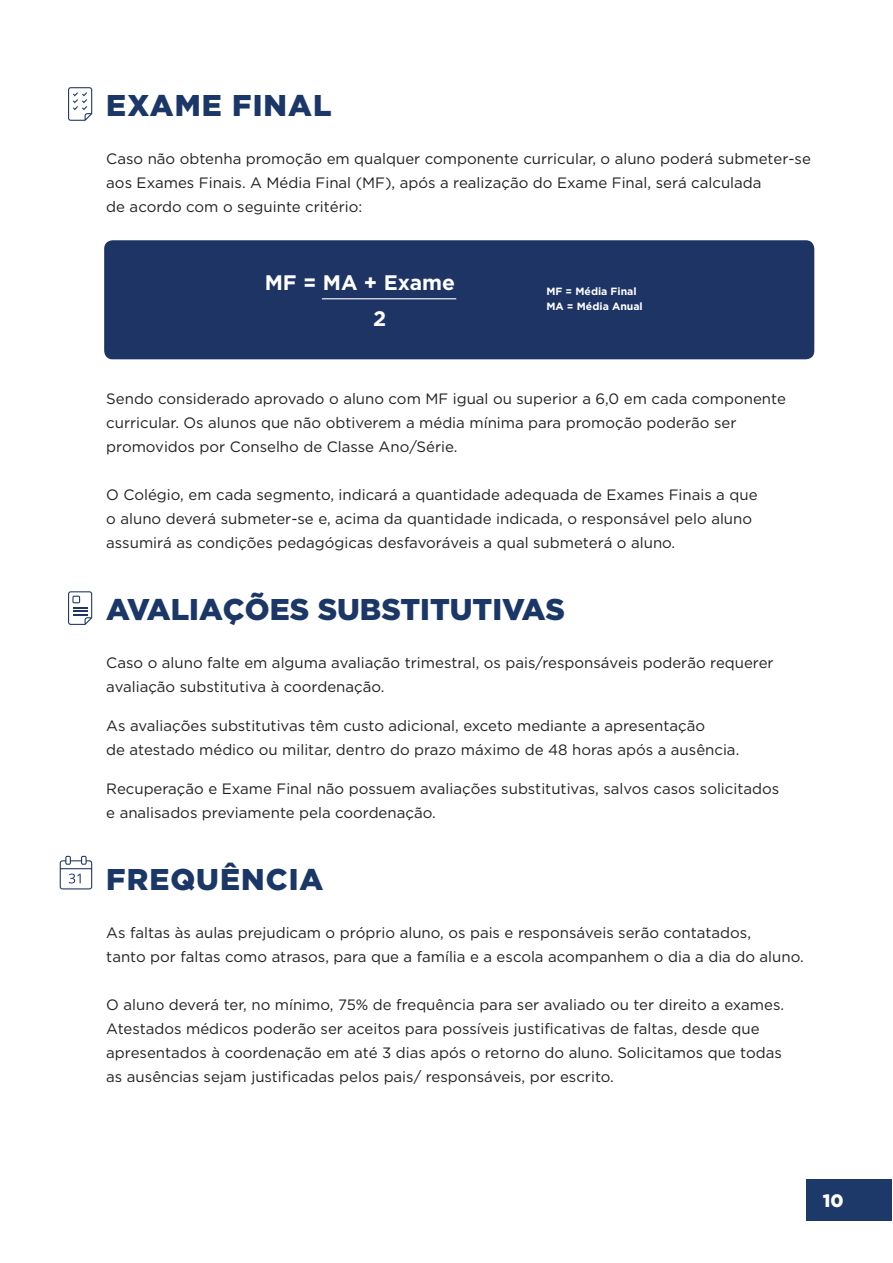
<style>
.page{position:relative;width:893px;height:1263px;background:#fff}
.page>*{position:absolute;margin:0;border:0;box-sizing:border-box;transform-origin:0 0}
.t1{font:900 30px "Gotham HTF";color:#1b3768}
.t2{font:900 30px "Gotham HTF";letter-spacing:.035em;color:#1b3768}
.t3{font:700 21px/36.5px "Gotham HTF";color:#fff}
.t4{font:900 18px "Gotham HTF";color:#fff}
.t5{font:15px/24px "Gotham HTF";color:#231f20}
.t6{font:700 10.5px/15px "Gotham HTF";color:#fff}
</style>
<div class="page">
<div style="left:806px;top:1180px;width:86px;height:41px;background:#1d396a"></div>
<div style="left:104px;top:240px;width:710px;height:119px;background:#1d3465;border-radius:9px"></div>
<hr style="left:322px;top:298px;width:134px;height:1px;background:#fff">
<svg style="left:68px;top:87px;width:24px;height:34px"></svg>
<svg style="left:68px;top:591px;width:24px;height:34px"></svg>
<svg style="left:60px;top:856px;width:32px;height:33px"></svg>
<h1 class="t2" style="left:106px;top:88px;width:227px">EXAME FINAL</h1>
<p class="t5" style="left:106px;top:146px;width:706px">Caso não obtenha promoção em qualquer componente curricular, o aluno poderá submeter-se aos Exames Finais. A Média Final (MF), após a realização do Exame Final, será calculada<br>de acordo com o seguinte critério:</p>
<h2 class="t3" style="left:373px;top:264px;width:83px;text-indent:-108px">MF = MA + Exame<br>2</h2>
<p class="t6" style="left:546px;top:284px;width:98px">MF = Média Final<br>MA = Média Anual</p>
<p class="t5" style="left:106px;top:386px;width:681px">Sendo considerado aprovado o aluno com MF igual ou superior a 6,0 em cada componente curricular. Os alunos que não obtiverem a média mínima para promoção poderão ser promovidos por Conselho de Classe Ano/Série.</p>
<p class="t5" style="left:106px;top:482px;width:653px">O Colégio, em cada segmento, indicará a quantidade adequada de Exames Finais a que o aluno deverá submeter-se e, acima da quantidade indicada, o responsável pelo aluno assumirá as condições pedagógicas desfavoráveis a qual submeterá o aluno.</p>
<h1 class="t1" style="left:106px;top:592px;width:460px">AVALIAÇÕES SUBSTITUTIVAS</h1>
<p class="t5" style="left:106px;top:650px;width:669px">Caso o aluno falte em alguma avaliação trimestral, os pais/responsáveis poderão requerer avaliação substitutiva à coordenação.</p>
<p class="t5" style="left:106px;top:713px;width:634px">As avaliações substitutivas têm custo adicional, exceto mediante a apresentação<br>de atestado médico ou militar, dentro do prazo máximo de 48 horas após a ausência.</p>
<p class="t5" style="left:106px;top:776px;width:674px">Recuperação e Exame Final não possuem avaliações substitutivas, salvos casos solicitados e analisados previamente pela coordenação.</p>
<h1 class="t2" style="left:106px;top:862px;width:219px">FREQUÊNCIA</h1>
<p class="t5" style="left:106px;top:920px;width:699px">As faltas às aulas prejudicam o próprio aluno, os pais e responsáveis serão contatados,<br>tanto por faltas como atrasos, para que a família e a escola acompanhem o dia a dia do aluno.</p>
<p class="t5" style="left:106px;top:992px;width:679px">O aluno deverá ter, no mínimo, 75% de frequência para ser avaliado ou ter direito a exames.<br>Atestados médicos poderão ser aceitos para possíveis justificativas de faltas, desde que apresentados à coordenação em até 3 dias após o retorno do aluno. Solicitamos que todas as ausências sejam justificadas pelos pais/ responsáveis, por escrito.</p>
<p class="t4" style="left:823px;top:1190px;width:22px">10</p>
</div>
